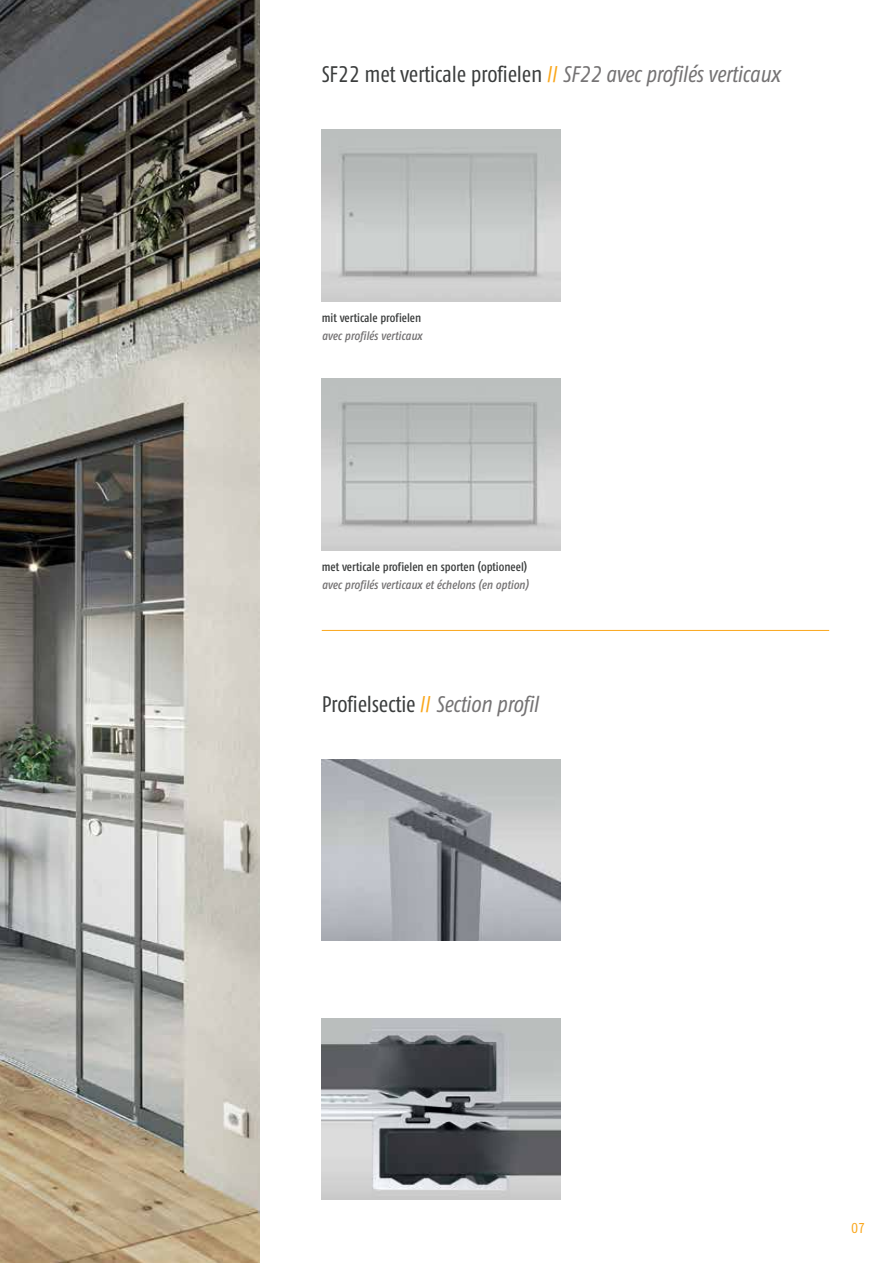
<style>
.page{position:relative;width:893px;height:1263px;background:#fff}
.page>*{position:absolute;margin:0;border:0;box-sizing:border-box;transform-origin:0 0}
.t1{font:22.5px "Fago Co Regular Tf";letter-spacing:-.01em;color:#3a3c3c}
.t2{font:14.25px "Fago Co Regular Tf";color:#faa61a}
.t3{font:12px "Fago Co Med Tf";color:#3a3c3c}
.t4{font:italic 12px "Fago Co Med Tf";color:#757374}
.s1{color:#faa61a}
.s2{font-style:italic;color:#757374}
</style>
<div class="page">
<img style="left:0;top:0;width:260px;height:1263px">
<img style="left:322px;top:130px;width:239px;height:172px">
<img style="left:322px;top:378px;width:239px;height:172px">
<hr style="left:322px;top:630px;width:507px;height:1px;background:#faa61a">
<img style="left:322px;top:760px;width:238px;height:180px">
<img style="left:322px;top:1018px;width:238px;height:181px">
<p class="t1" style="left:322px;top:62px;width:460px">SF22 met verticale profielen <span class="s1">//</span> <span class="s2">SF22 avec profilés verticaux</span></p>
<p class="t3" style="left:322px;top:311px;width:101px">mit verticale profielen</p>
<p class="t4" style="left:322px;top:329px;width:102px">avec profilés verticaux</p>
<p class="t3" style="left:322px;top:560px;width:207px">met verticale profielen en sporten (optioneel)</p>
<p class="t4" style="left:322px;top:578px;width:208px">avec profilés verticaux et échelons (en option)</p>
<p class="t1" style="left:322px;top:692px;width:218px">Profielsectie <span class="s1">//</span> <span class="s2">Section profil</span></p>
<p class="t2" style="left:851px;top:1220px;width:16px">07</p>
</div>
